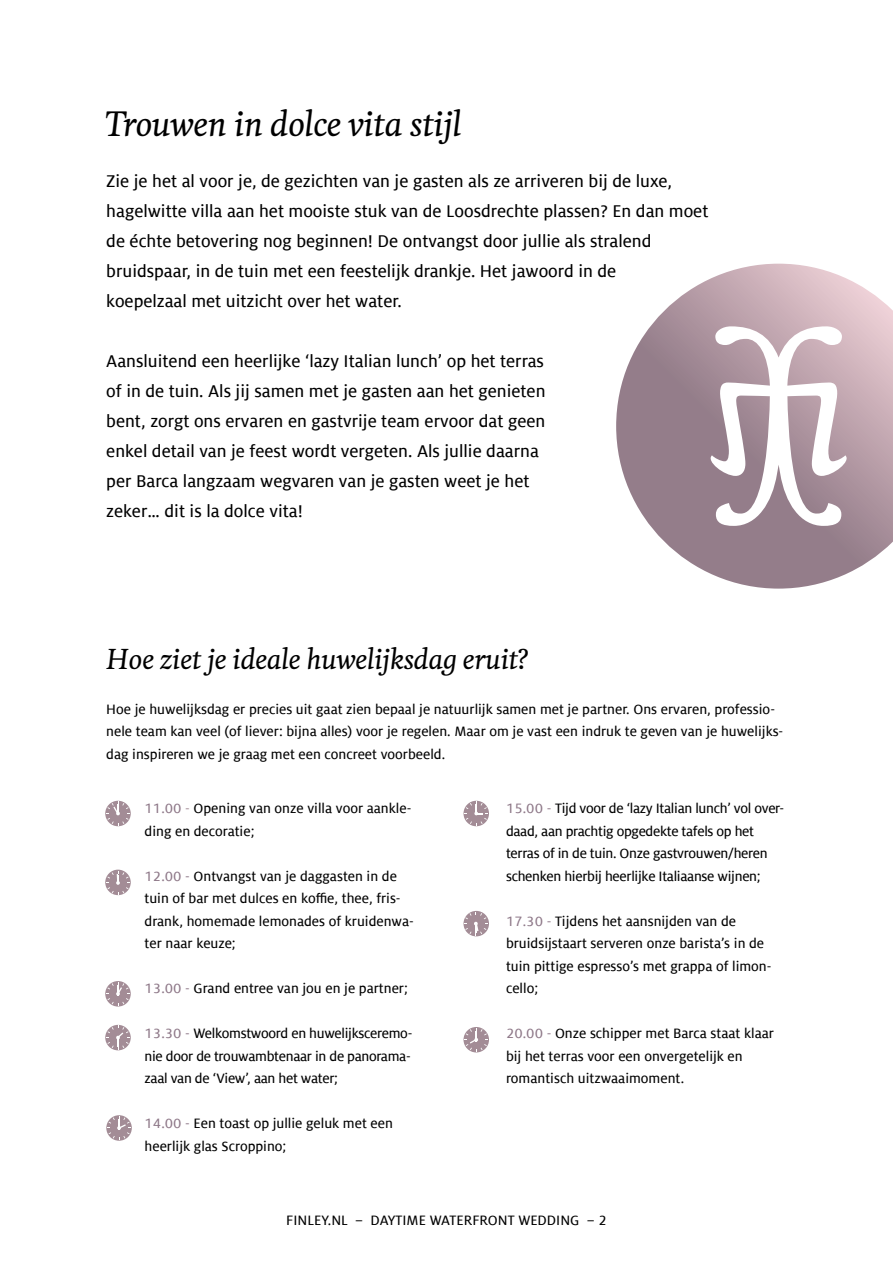
<style>
.page{position:relative;width:893px;height:1263px;background:#fff}
.page>*{position:absolute;margin:0;border:0;box-sizing:border-box;transform-origin:0 0}
.t1{font:italic 500 33px "Feijoa";letter-spacing:-.02em;color:#000}
.t2{font:italic 500 27px "Feijoa";letter-spacing:-.02em;color:#000}
.t3{font:18.75px/30px "KT Milo";color:#000}
.t4{font:15px/22.5px "KT Milo";color:#000}
.t5{font:15px/22.5px "KT Milo";letter-spacing:-.02em;color:#000}
.s1{color:#8e7888}
.s2{color:#a38c96}
</style>
<div class="page">
<svg style="left:616px;top:264px;width:277px;height:325px"></svg>
<svg style="left:705px;top:326px;width:147px;height:200px"></svg>
<svg style="left:105px;top:870px;width:26px;height:25px"></svg>
<svg style="left:106px;top:871px;width:24px;height:24px"></svg>
<svg style="left:106px;top:1115px;width:26px;height:26px"></svg>
<svg style="left:107px;top:1116px;width:24px;height:24px"></svg>
<svg style="left:463px;top:801px;width:26px;height:25px"></svg>
<svg style="left:464px;top:801px;width:24px;height:24px"></svg>
<svg style="left:463px;top:1027px;width:26px;height:25px"></svg>
<svg style="left:464px;top:1028px;width:24px;height:24px"></svg>
<svg style="left:105px;top:1025px;width:26px;height:25px"></svg>
<svg style="left:106px;top:1026px;width:24px;height:23px"></svg>
<svg style="left:105px;top:801px;width:26px;height:25px"></svg>
<svg style="left:106px;top:801px;width:24px;height:24px"></svg>
<svg style="left:105px;top:981px;width:26px;height:25px"></svg>
<svg style="left:106px;top:982px;width:24px;height:24px"></svg>
<svg style="left:463px;top:911px;width:26px;height:25px"></svg>
<svg style="left:464px;top:912px;width:24px;height:23px"></svg>
<h1 class="t1" style="left:106px;top:103px;width:357px">Trouwen in dolce vita stijl</h1>
<p class="t3" style="left:106px;top:166px;width:604px">Zie je het al voor je, de gezichten van je gasten als ze arriveren bij de luxe, hagelwitte villa aan het mooiste stuk van de Loosdrechte plassen? En dan moet de échte betovering nog beginnen! De ontvangst door jullie als stralend bruidspaar, in de tuin met een feestelijk drankje. Het jawoord in de<br>koepelzaal met uitzicht over het water.</p>
<p class="t3" style="left:106px;top:346px;width:441px">Aansluitend een heerlijke ‘lazy Italian lunch’ op het terras of in de tuin. Als jij samen met je gasten aan het genieten bent, zorgt ons ervaren en gastvrije team ervoor dat geen enkel detail van je feest wordt vergeten. Als jullie daarna per Barca langzaam wegvaren van je gasten weet je het zeker… dit is la dolce vita!</p>
<h2 class="t2" style="left:106px;top:641px;width:423px">Hoe ziet je ideale huwelijksdag eruit?</h2>
<p class="t4" style="left:106px;top:698px;width:678px">Hoe je huwelijksdag er precies uit gaat zien bepaal je natuurlijk samen met je partner. Ons ervaren, professio&shy;nele team kan veel (of liever: bijna alles) voor je regelen. Maar om je vast een indruk te geven van je huwelijks&shy;dag inspireren we je graag met een concreet voorbeeld.</p>
<p class="t4" style="left:145px;top:797px;width:268px"><span class="s1">11.00</span> <span class="s2">-</span> Opening van onze villa voor aankle&shy;ding en decoratie;</p>
<p class="t4" style="left:145px;top:865px;width:271px"><span class="s1">12.00 -</span> Ontvangst van je daggasten in de tuin of bar met dulces en koffie, thee, fris&shy;drank, homemade lemonades of kruidenwa&shy;ter naar keuze;</p>
<p class="t4" style="left:145px;top:977px;width:265px"><span class="s1">13.00 -</span> Grand entree van jou en je partner;</p>
<p class="t4" style="left:145px;top:1022px;width:269px;text-align:justify"><span class="s1">13.30 -</span> Welkomstwoord en huwelijksceremo&shy;nie door de trouwambtenaar in de panorama&shy;zaal van de ‘View’, aan het water;</p>
<p class="t4" style="left:145px;top:1112px;width:250px"><span class="s1">14.00 -</span> Een toast op jullie geluk met een heerlijk glas Scroppino;</p>
<p class="t5" style="left:506px;top:797px;width:280px"><span class="s1">15.00 -</span> Tijd voor de ‘lazy Italian lunch’ vol over&shy;daad, aan prachtig opgedekte tafels op het terras of in de tuin. Onze gastvrouwen/heren schenken hierbij heerlijke Italiaanse wijnen;</p>
<p class="t4" style="left:506px;top:910px;width:267px"><span class="s1">17.30 -</span> Tijdens het aansnijden van de bruidsijstaart serveren onze barista’s in de tuin pittige espresso’s met grappa of limon&shy;cello;</p>
<p class="t4" style="left:506px;top:1022px;width:269px"><span class="s1">20.00 -</span> Onze schipper met Barca staat klaar bij het terras voor een onvergetelijk en romantisch uitzwaaimoment.</p>
<p class="t4" style="left:286px;top:1209px;width:322px">FINLEY.NL – DAYTIME WATERFRONT WEDDING – 2</p>
</div>
